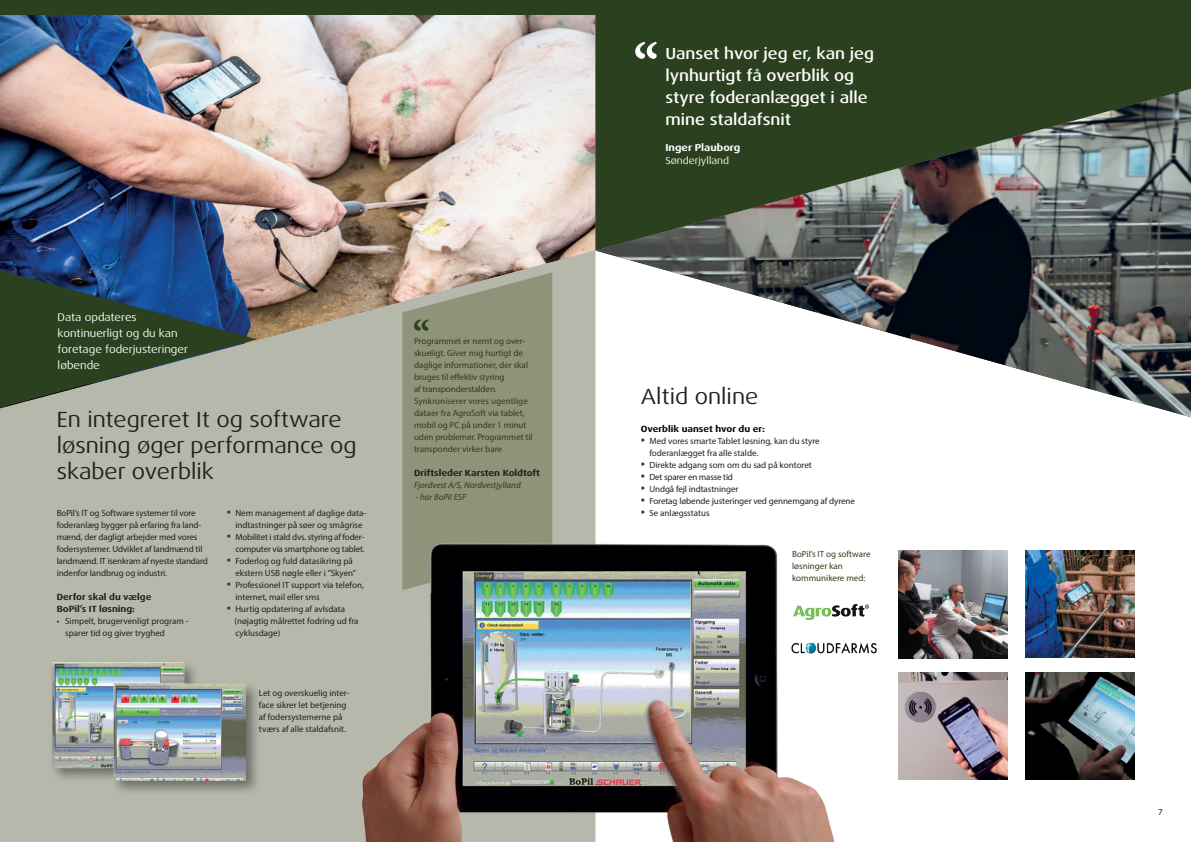
<style>
.page{position:relative;width:1191px;height:842px;background:#fff}
.page>*{position:absolute;margin:0;border:0;box-sizing:border-box;transform-origin:0 0}
.t1{font:700 60px "Minion Pro";color:#fff;scale:.95 1}
.t2{font:700 40px "Minion Pro";color:#2b401e;scale:.95 1}
.t3{font:expanded 22px/26px "Dax Pro";color:#231f20}
.t4{font:500 expanded 16px/22px "Dax Pro";color:#fff}
.t5{font:expanded 11px/16px "Dax Pro";color:#fff}
.t6{font:700 expanded 10px "Dax Pro";color:#fff}
.t7{font:expanded 10px "Dax Pro";color:#fff}
.t8{font:9px/12px "Myriad Pro";color:#231f20}
.t9{font:9px/12px "Myriad Pro";color:#2b401e}
.t10{font:9px/12px "Myriad Pro";letter-spacing:-.02em;color:#231f20;text-align:right}
.t11{font:700 expanded 9px/12px "Dax Pro";color:#231f20}
.t12{font:italic 9px "Myriad Pro";color:#2b401e}
.t13{font:700 expanded 9px "Dax Pro";color:#040503}
.s1{font-size:15px;color:#2b401e}
</style>
<div class="page">
<img style="left:0;top:14px;width:595px;height:237px">
<div style="left:595px;top:14px;width:596px;height:75px;background:#2b401e"></div>
<div style="left:0;top:0;width:595px;height:14px;background:#2b401e"></div>
<div style="left:595px;top:0;width:596px;height:14px;background:#2b401e"></div>
<svg style="left:0;top:251px;width:595px;height:591px;background:#b1b1a6"></svg>
<div style="left:49px;top:659px;width:213px;height:138px;background:#231f20;opacity:.5"></div>
<img style="left:52px;top:663px;width:194px;height:117px">
<img style="left:862px;top:605px;width:6px;height:12px">
<img style="left:862px;top:643px;width:15px;height:11px">
<img style="left:898px;top:672px;width:109px;height:108px">
<img style="left:1025px;top:550px;width:109px;height:108px">
<img style="left:898px;top:550px;width:109px;height:108px">
<img style="left:1025px;top:672px;width:109px;height:108px">
<img style="left:595px;top:89px;width:596px;height:328px">
<svg style="left:0;top:270px;width:257px;height:138px;background:#4c605b"></svg>
<svg style="left:402px;top:272px;width:150px;height:258px;background:#94957d"></svg>
<img style="left:348px;top:530px;width:514px;height:312px">
<p class="t5" style="left:58px;top:309px;width:132px">Data opdateres kontinuerligt og du kan foretage foderjusteringer løbende</p>
<h3 class="t3" style="left:57px;top:406px;width:301px">En integreret It og software løsning øger performance og skaber overblik</h3>
<p class="t8" style="left:57px;top:507px;width:152px">BoPil’s IT og Software systemer til vore foderanlæg bygger på erfaring fra land&shy;mænd, der dagligt arbejder med vores fodersystemer. Udviklet af landmænd til landmænd. IT isenkram af nyeste standard indenfor landbrug og industri.</p>
<p class="t11" style="left:57px;top:591px;width:96px">Derfor skal du vælge<br>BoPil’s IT løsning:</p>
<p class="t8" style="left:65px;top:614px;width:125px;text-indent:-9px">• Simpelt, brugervenligt program - sparer tid og giver tryghed</p>
<p class="t8" style="left:227px;top:507px;width:141px;text-align:center"><span class="s1">•</span> Nem management af daglige data&shy;indtastninger på søer og smågrise</p>
<p class="t10" style="left:227px;top:531px;width:139px"><span class="s1">•</span> Mobilitet i stald dvs. styring af foder&shy;computer via smartphone og tablet.</p>
<p class="t8" style="left:235px;top:555px;width:122px;text-indent:-9px"><span class="s1">•</span> Foderlog og fuld datasikring på ekstern USB nøgle eller i ”Skyen”</p>
<p class="t8" style="left:235px;top:579px;width:130px;text-indent:-9px"><span class="s1">•</span> Professionel IT support via telefon, internet, mail eller sms</p>
<p class="t8" style="left:234px;top:603px;width:126px;text-indent:-8px"><span class="s1">•</span> Hurtig opdatering af avlsdata (nøjagtig målrettet fodring ud fra cyklusdage)</p>
<p class="t8" style="left:259px;top:686px;width:92px">Let og overskuelig inter&shy;face sikrer let betjening af fodersystemerne på tværs af alle staldafsnit.</p>
<h2 class="t2" style="left:413px;top:307px;width:19px">“</h2>
<p class="t9" style="left:414px;top:335px;width:120px">Programmet er nemt og over&shy;skueligt. Giver mig hurtigt de daglige informationer, der skal bruges til effektiv styring<br>af transponderstalden.<br>Synkroniserer vores ugentlige dataer fra AgroSoft via tablet, mobil og PC på under 1 minut uden problemer. Programmet til transponder virker bare</p>
<p class="t11" style="left:414px;top:467px;width:127px">Driftsleder Karsten Koldtoft</p>
<p class="t12" style="left:414px;top:480px;width:108px">Fjordvest A/S, Nordvestjylland</p>
<p class="t12" style="left:415px;top:492px;width:52px">- har BoPil ESF</p>
<h1 class="t1" style="left:633px;top:23px;width:28px">“</h1>
<h3 class="t4" style="left:665px;top:42px;width:210px">Uanset hvor jeg er, kan jeg lynhurtigt få overblik og styre foderanlægget i alle mine staldafsnit</h3>
<p class="t6" style="left:665px;top:141px;width:76px">Inger Plauborg</p>
<p class="t7" style="left:665px;top:154px;width:65px">Sønderjylland</p>
<h3 class="t3" style="left:641px;top:383px;width:119px">Altid online</h3>
<p class="t13" style="left:641px;top:423px;width:126px">Overblik uanset hvor du er:</p>
<p class="t8" style="left:649px;top:435px;width:172px;text-indent:-9px"><span class="s1">•</span> Med vores smarte Tablet løsning, kan du styre foderanlægget fra alle stalde.</p>
<p class="t8" style="left:641px;top:459px;width:173px"><span class="s1">•</span> Direkte adgang som om du sad på kontoret</p>
<p class="t10" style="left:641px;top:471px;width:94px"><span class="s1">•</span> Det sparer en masse tid</p>
<p class="t8" style="left:641px;top:483px;width:99px"><span class="s1">•</span> Undgå fejl indtastninger</p>
<p class="t8" style="left:641px;top:495px;width:216px"><span class="s1">•</span> Foretag løbende justeringer ved gennemgang af dyrene</p>
<p class="t8" style="left:641px;top:507px;width:70px"><span class="s1">•</span> Se anlægsstatus</p>
<p class="t9" style="left:792px;top:548px;width:80px">BoPil’s IT og software løsninger kan kommunikere med:</p>
<p class="t8" style="left:1158px;top:805px;width:6px">7</p>
</div>
